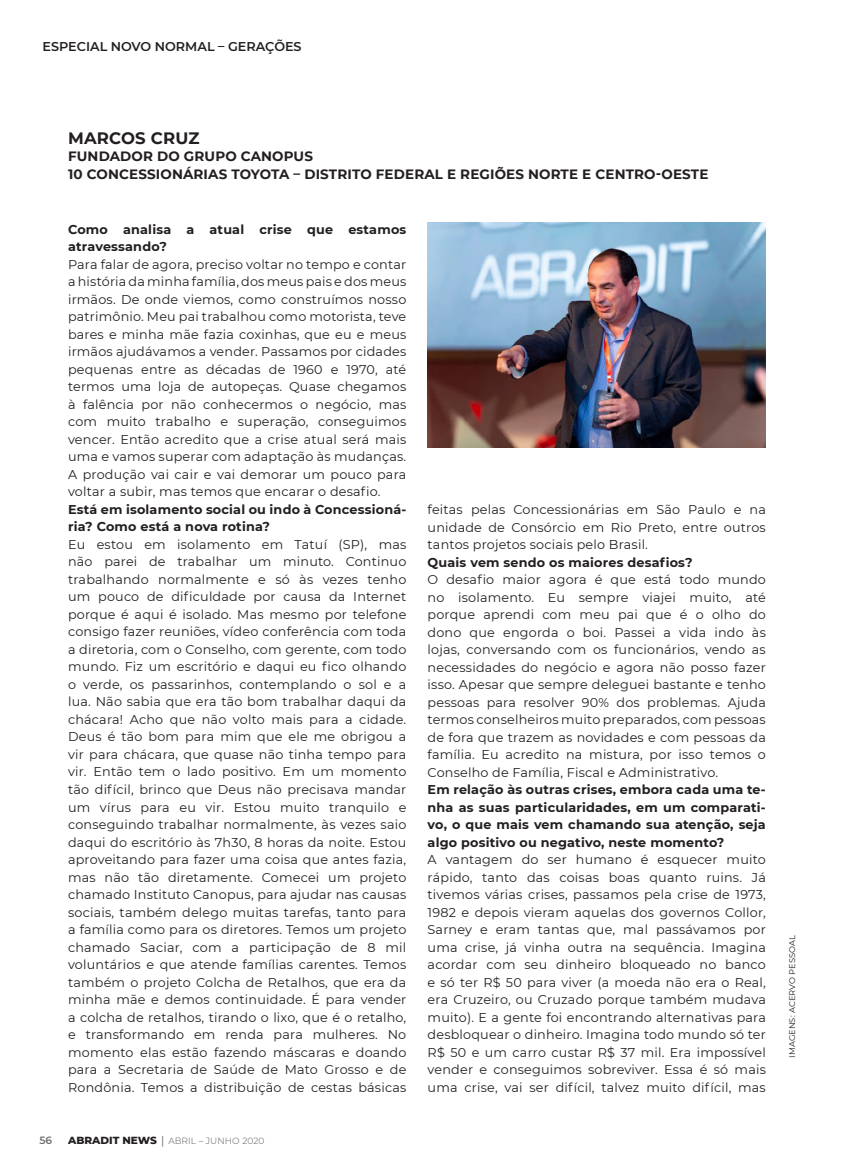
<style>
.page{position:relative;width:851px;height:1170px;background:#fff}
.page>*{position:absolute;margin:0;border:0;box-sizing:border-box;transform-origin:0 0}
.vinheta_entretítulo{font:700 16.5px "Montserrat";letter-spacing:.01em;color:#231f20}
.vinheta_entretítulo-2{font:700 13.5px "Montserrat";letter-spacing:.01em;color:#231f20}
.Paragraph_Style_2{font:12.75px/17.5px "Montserrat";letter-spacing:.015em;color:#231f20;text-align:justify}
.Paragraph_Style_1{font:700 12.75px/17.5px "Montserrat";letter-spacing:.015em;color:#231f20}
.corpo_justificado_1º{font:700 12.75px "Montserrat";letter-spacing:.015em;color:#231f20}
.t1{font:600 12.75px "Montserrat";color:#231f20}
.t2{font:600 10.5px "Montserrat";color:#6c6d70}
.t3{font:300 9px "Montserrat";letter-spacing:.01em;color:#57585a}
.CREDITOS_FOTO_IMAGEM{font:8.25px "Montserrat";letter-spacing:.01em;color:#231f20}
.s1{font-weight:800;font-size:10.5px;color:#231f20}
.s2{font-family:"Myriad Pro";font-weight:400;font-size:10.5px}
</style>
<div class="page">
<img style="left:427px;top:222px;width:338px;height:226px">
<p class="t1" style="left:43px;top:38px;width:260px">ESPECIAL NOVO NORMAL – GERAÇÕES</p>
<p class="vinheta_entretítulo" style="left:68px;top:126px;width:133px">MARCOS CRUZ</p>
<p class="vinheta_entretítulo-2" style="left:68px;top:147px;width:246px">FUNDADOR DO GRUPO CANOPUS</p>
<p class="vinheta_entretítulo-2" style="left:68px;top:164px;width:641px">10 CONCESSIONÁRIAS TOYOTA – DISTRITO FEDERAL E REGIÕES NORTE E CENTRO-OESTE</p>
<p class="Paragraph_Style_1" style="left:68px;top:220px;width:340px">Como analisa a atual crise que estamos atravessando?</p>
<p class="Paragraph_Style_2" style="left:68px;top:255px;width:340px">Para falar de agora, preciso voltar no tempo e contar a história da minha família, dos meus pais e dos meus irmãos. De onde viemos, como construímos nosso patrimônio. Meu pai trabalhou como motorista, teve bares e minha mãe fazia coxinhas, que eu e meus irmãos ajudávamos a vender. Passamos por cidades pequenas entre as décadas de 1960 e 1970, até termos uma loja de autopeças. Quase chegamos à falência por não conhecermos o negócio, mas com muito trabalho e superação, conseguimos vencer. Então acredito que a crise atual será mais uma e vamos superar com adaptação às mudanças.<br>A produção vai cair e vai demorar um pouco para voltar a subir, mas temos que encarar o desafio.</p>
<p class="Paragraph_Style_1" style="left:68px;top:500px;width:340px">Está em isolamento social ou indo à Concessioná&shy;ria? Como está a nova rotina?</p>
<p class="Paragraph_Style_2" style="left:68px;top:535px;width:340px">Eu estou em isolamento em Tatuí (SP), mas não parei de trabalhar um minuto. Continuo trabalhando normalmente e só às vezes tenho um pouco de dificuldade por causa da Internet porque é aqui é isolado. Mas mesmo por telefone consigo fazer reuniões, vídeo conferência com toda a diretoria, com o Conselho, com gerente, com todo mundo. Fiz um escritório e daqui eu fico olhando o verde, os passarinhos, contemplando o sol e a lua. Não sabia que era tão bom trabalhar daqui da chácara! Acho que não volto mais para a cidade.<br>Deus é tão bom para mim que ele me obrigou a vir para chácara, que quase não tinha tempo para vir. Então tem o lado positivo. Em um momento tão difícil, brinco que Deus não precisava mandar um vírus para eu vir. Estou muito tranquilo e conseguindo trabalhar normalmente, às vezes saio daqui do escritório às 7h30, 8 horas da noite. Estou aproveitando para fazer uma coisa que antes fazia, mas não tão diretamente. Comecei um projeto chamado Instituto Canopus, para ajudar nas causas sociais, também delego muitas tarefas, tanto para a família como para os diretores. Temos um projeto chamado Saciar, com a participação de 8 mil voluntários e que atende famílias carentes. Temos também o projeto Colcha de Retalhos, que era da minha mãe e demos continuidade. É para vender a colcha de retalhos, tirando o lixo, que é o retalho, e transformando em renda para mulheres. No momento elas estão fazendo máscaras e doando para a Secretaria de Saúde de Mato Grosso e de Rondônia. Temos a distribuição de cestas básicas</p>
<p class="t2" style="left:39px;top:1133px;width:14px">56</p>
<p class="t3" style="left:68px;top:1134px;width:198px"><span class="s1">ABRADIT NEWS</span> <span class="s2">|</span> ABRIL – JUNHO 2020</p>
<p class="Paragraph_Style_2" style="left:427px;top:500px;width:340px">feitas pelas Concessionárias em São Paulo e na unidade de Consórcio em Rio Preto, entre outros tantos projetos sociais pelo Brasil.</p>
<p class="corpo_justificado_1º" style="left:427px;top:553px;width:266px">Quais vem sendo os maiores desafios?</p>
<p class="Paragraph_Style_2" style="left:427px;top:570px;width:340px">O desafio maior agora é que está todo mundo no isolamento. Eu sempre viajei muito, até porque aprendi com meu pai que é o olho do dono que engorda o boi. Passei a vida indo às lojas, conversando com os funcionários, vendo as necessidades do negócio e agora não posso fazer isso. Apesar que sempre deleguei bastante e tenho pessoas para resolver 90% dos problemas. Ajuda termos conselheiros muito preparados, com pessoas de fora que trazem as novidades e com pessoas da família. Eu acredito na mistura, por isso temos o Conselho de Família, Fiscal e Administrativo.</p>
<p class="Paragraph_Style_1" style="left:427px;top:780px;width:340px;text-align:justify">Em relação às outras crises, embora cada uma te&shy;nha as suas particularidades, em um comparati&shy;vo, o que mais vem chamando sua atenção, seja algo positivo ou negativo, neste momento?</p>
<p class="Paragraph_Style_2" style="left:427px;top:850px;width:340px">A vantagem do ser humano é esquecer muito rápido, tanto das coisas boas quanto ruins. Já tivemos várias crises, passamos pela crise de 1973, 1982 e depois vieram aquelas dos governos Collor, Sarney e eram tantas que, mal passávamos por uma crise, já vinha outra na sequência. Imagina acordar com seu dinheiro bloqueado no banco e só ter R$ 50 para viver (a moeda não era o Real, era Cruzeiro, ou Cruzado porque também mudava muito). E a gente foi encontrando alternativas para desbloquear o dinheiro. Imagina todo mundo só ter R$ 50 e um carro custar R$ 37 mil. Era impossível vender e conseguimos sobreviver. Essa é só mais uma crise, vai ser difícil, talvez muito difícil, mas</p>
<p class="CREDITOS_FOTO_IMAGEM" style="left:786px;top:1057px;width:124px;rotate:-90deg">IMAGENS: ACERVO PESSOAL</p>
</div>
